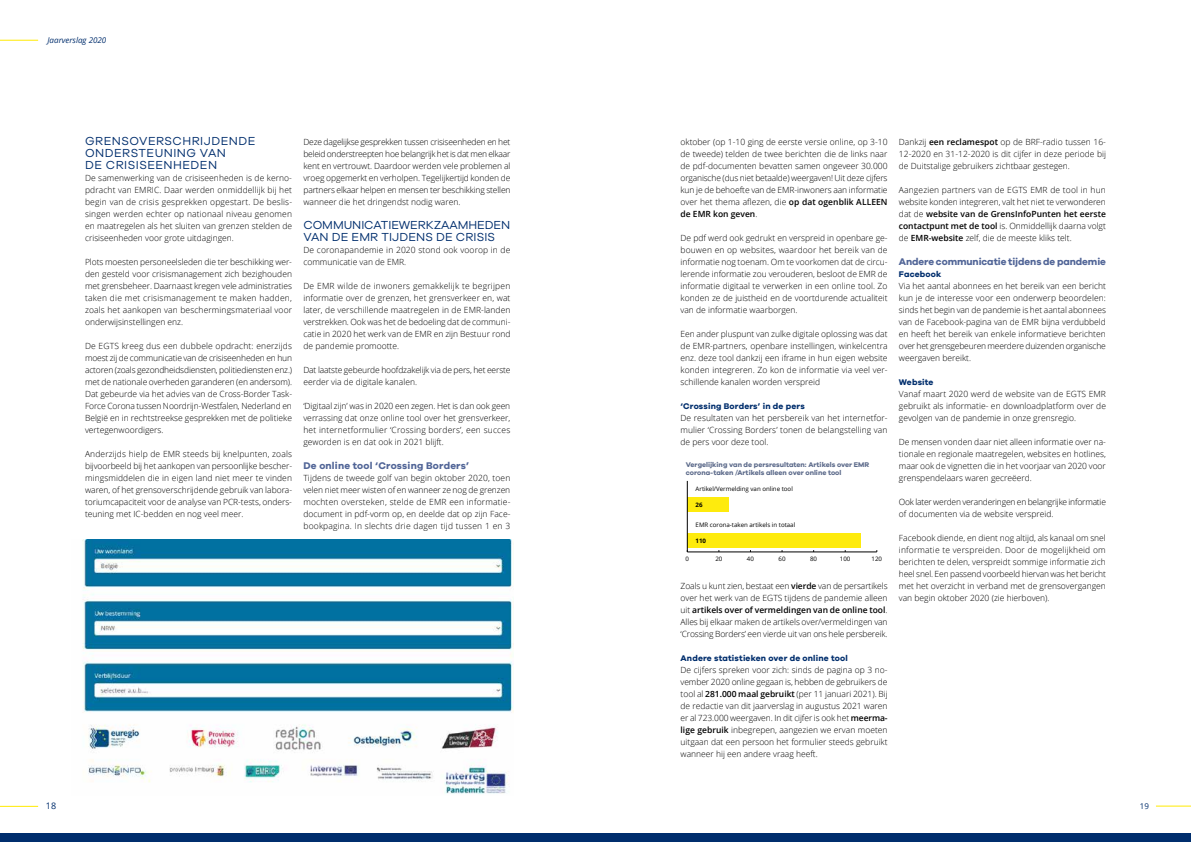
<style>
.page{position:relative;width:1191px;height:842px;background:#fff}
.page>*{position:absolute;margin:0;border:0;box-sizing:border-box;transform-origin:0 0}
.t1{font:12px/12px "Galano Grotesque";letter-spacing:.03em;color:#002e6d}
.t2{font:12px/12px "Galano Grotesque";letter-spacing:-.005em;color:#002e6d}
.t3{font:700 10px "Galano Grotesque";letter-spacing:-.005em;color:#516597}
.t4{font:700 10px "Galano Grotesque";letter-spacing:.02em;color:#516597}
.t5{font:9px "Open Sans";color:#002e6d}
.t6{font:300 8.5px/12px "Open Sans";color:#000;text-align:justify}
.t7{font:300 8.5px/12px "Open Sans";letter-spacing:-.025em;color:#000}
.t8{font:700 8.5px "Galano Grotesque";letter-spacing:.02em;color:#002e6d}
.t9{font:italic 8px "Open Sans";color:#002e6d}
.t10{font:8px "Open Sans";color:#002e6d}
.t11{font:700 7px/8px "Galano Grotesque";color:#5d6b8b}
.t12{font:6.1px "Open Sans";color:#000}
.t13{font:700 6.1px "Open Sans";color:#000}
.s1{font-weight:600}
</style>
<div class="page">
<hr style="left:0;top:806px;width:38px;height:1px;background:#ffea00">
<hr style="left:0;top:40px;width:38px;height:1px;background:#ffea00">
<hr style="left:1156px;top:806px;width:35px;height:1px;background:#ffea00">
<div style="left:0;top:833px;width:1191px;height:9px;background:#002e6d"></div>
<img style="left:82px;top:540px;width:431px;height:254px">
<hr style="left:687px;top:552px;width:189px;height:1px;background:#000">
<div style="left:687px;top:533px;width:174px;height:14px;background:#feeb0d"></div>
<div style="left:687px;top:498px;width:41px;height:14px;background:#feeb0d"></div>
<hr style="left:687px;top:481px;width:1px;height:71px;background:#000">
<p class="t9" style="left:47px;top:34px;width:60px">Jaarverslag 2020</p>
<h1 class="t1" style="left:85px;top:135px;width:172px">GRENSOVERSCHRIJDENDE<br>ONDERSTEUNING VAN<br>DE CRISISEENHEDEN</h1>
<p class="t6" style="left:85px;top:172px;width:209px">De samenwerking van de crisiseenheden is de kerno&shy;pdracht van EMRIC. Daar werden onmiddellijk bij het begin van de crisis gesprekken opgestart. De beslis&shy;singen werden echter op nationaal niveau genomen en maatregelen als het sluiten van grenzen stelden de crisiseenheden voor grote uitdagingen.</p>
<p class="t6" style="left:85px;top:256px;width:208px">Plots moesten personeelsleden die ter beschikking wer&shy;den gesteld voor crisismanagement zich bezighouden met grensbeheer. Daarnaast kregen vele administraties taken die met crisismanagement te maken hadden, zoals het aankopen van beschermingsmateriaal voor onderwijsinstellingen enz.</p>
<p class="t6" style="left:85px;top:340px;width:209px">De EGTS kreeg dus een dubbele opdracht: enerzijds moest zij de communicatie van de crisiseenheden en hun actoren (zoals gezondheidsdiensten, politiediensten enz.) met de nationale overheden garanderen (en andersom).<br>Dat gebeurde via het advies van de Cross-Border Task-Force Corona tussen Noordrijn-Westfalen, Nederland en België en in rechtstreekse gesprekken met de politieke vertegenwoordigers.</p>
<p class="t6" style="left:85px;top:448px;width:209px">Anderzijds hielp de EMR steeds bij knelpunten, zoals bijvoorbeeld bij het aankopen van persoonlijke bescher&shy;mingsmiddelen die in eigen land niet meer te vinden waren, of het grensoverschrijdende gebruik van labora&shy;toriumcapaciteit voor de analyse van PCR-tests, onders&shy;teuning met IC-bedden en nog veel meer.</p>
<p class="t6" style="left:303px;top:136px;width:209px">Deze dagelijkse gesprekken tussen crisiseenheden en het beleid onderstreepten hoe belangrijk het is dat men elkaar kent en vertrouwt. Daardoor werden vele problemen al vroeg opgemerkt en verholpen. Tegelijkertijd konden de partners elkaar helpen en mensen ter beschikking stellen wanneer die het dringendst nodig waren.</p>
<h1 class="t2" style="left:303px;top:219px;width:208px">COMMUNICATIEWERKZAAMHEDEN<br>VAN DE EMR TIJDENS DE CRISIS</h1>
<p class="t6" style="left:303px;top:244px;width:208px">De coronapandemie in 2020 stond ook voorop in de communicatie van de EMR.</p>
<p class="t6" style="left:303px;top:280px;width:208px">De EMR wilde de inwoners gemakkelijk te begrijpen informatie over de grenzen, het grensverkeer en, wat later, de verschillende maatregelen in de EMR-landen verstrekken. Ook was het de bedoeling dat de communi&shy;catie in 2020 het werk van de EMR en zijn Bestuur rond de pandemie promootte.</p>
<p class="t6" style="left:303px;top:364px;width:209px">Dat laatste gebeurde hoofdzakelijk via de pers, het eerste eerder via de digitale kanalen.</p>
<p class="t6" style="left:303px;top:400px;width:208px">‘Digitaal zijn’ was in 2020 een zegen. Het is dan ook geen verrassing dat onze online tool over het grensverkeer, het internetformulier ‘Crossing borders’, een succes geworden is en dat ook in 2021 blijft.</p>
<p class="t4" style="left:303px;top:459px;width:167px">De online tool ‘Crossing Borders’</p>
<p class="t6" style="left:303px;top:472px;width:208px">Tijdens de tweede golf van begin oktober 2020, toen velen niet meer wisten of en wanneer ze nog de grenzen mochten oversteken, stelde de EMR een informatie&shy;document in pdf-vorm op, en deelde dat op zijn Face&shy;bookpagina. In slechts drie dagen tijd tussen 1 en 3</p>
<p class="t6" style="left:680px;top:136px;width:208px">oktober (op 1-10 ging de eerste versie online, op 3-10 de tweede) telden de twee berichten die de links naar de pdf-documenten bevatten samen ongeveer 30.000 organische (dus niet betaalde) weergaven! Uit deze cijfers kun je de behoefte van de EMR-inwoners aan informatie over het thema aflezen, die <span class="s1">op dat ogenblik ALLEEN de EMR kon geven</span>.</p>
<p class="t6" style="left:680px;top:232px;width:209px">De pdf werd ook gedrukt en verspreid in openbare ge&shy;bouwen en op websites, waardoor het bereik van de informatie nog toenam. Om te voorkomen dat de circu&shy;lerende informatie zou verouderen, besloot de EMR de informatie digitaal te verwerken in een online tool. Zo konden ze de juistheid en de voortdurende actualiteit van de informatie waarborgen.</p>
<p class="t6" style="left:680px;top:328px;width:208px">Een ander pluspunt van zulke digitale oplossing was dat de EMR-partners, openbare instellingen, winkelcentra enz. deze tool dankzij een iframe in hun eigen website konden integreren. Zo kon de informatie via veel ver&shy;schillende kanalen worden verspreid</p>
<p class="t8" style="left:680px;top:401px;width:126px">‘Crossing Borders’ in de pers</p>
<p class="t6" style="left:680px;top:412px;width:208px">De resultaten van het persbereik van het internetfor&shy;mulier ‘Crossing Borders’ tonen de belangstelling van de pers voor deze tool.</p>
<p class="t11" style="left:686px;top:461px;width:185px">Vergelijking van de persresultaten: Artikels over EMR corona-taken /Artikels alleen over online tool</p>
<p class="t12" style="left:695px;top:485px;width:99px">Artikel/Vermelding van online tool</p>
<p class="t12" style="left:695px;top:520px;width:101px">EMR corona-taken artikels in totaal</p>
<p class="t13" style="left:695px;top:501px;width:9px">26</p>
<p class="t13" style="left:695px;top:537px;width:12px">110</p>
<p class="t12" style="left:685px;top:554px;width:5px">0</p>
<p class="t12" style="left:715px;top:554px;width:9px">20</p>
<p class="t12" style="left:747px;top:554px;width:9px">40</p>
<p class="t12" style="left:778px;top:554px;width:9px">60</p>
<p class="t12" style="left:810px;top:554px;width:9px">80</p>
<p class="t12" style="left:840px;top:554px;width:12px">100</p>
<p class="t12" style="left:871px;top:554px;width:12px">120</p>
<p class="t6" style="left:680px;top:580px;width:209px">Zoals u kunt zien, bestaat een <span class="s1">vierde</span> van de persartikels over het werk van de EGTS tijdens de pandemie alleen uit <span class="s1">artikels over of vermeldingen van de online tool</span>.<br>Alles bij elkaar maken de artikels over/vermeldingen van ‘Crossing Borders’ een vierde uit van ons hele persbereik.</p>
<p class="t8" style="left:680px;top:653px;width:169px">Andere statistieken over de online tool</p>
<p class="t6" style="left:680px;top:664px;width:209px">De cijfers spreken voor zich: sinds de pagina op 3 no&shy;vember 2020 online gegaan is, hebben de gebruikers de tool al <span class="s1">281.000 maal gebruikt</span> (per 11 januari 2021). Bij de redactie van dit jaarverslag in augustus 2021 waren er al 723.000 weergaven. In dit cijfer is ook het <span class="s1">meerma&shy;lige gebruik</span> inbegrepen, aangezien we ervan moeten uitgaan dat een persoon het formulier steeds gebruikt wanneer hij een andere vraag heeft.</p>
<p class="t6" style="left:899px;top:136px;width:209px">Dankzij <span class="s1">een reclamespot</span> op de BRF-radio tussen 16- 12-2020 en 31-12-2020 is dit cijfer in deze periode bij de Duitstalige gebruikers zichtbaar gestegen.</p>
<p class="t6" style="left:899px;top:184px;width:208px">Aangezien partners van de EGTS EMR de tool in hun website konden integreren, valt het niet te verwonderen dat de <span class="s1">website van de GrensInfoPunten het eerste contactpunt met de tool</span> is. Onmiddellijk daarna volgt de <span class="s1">EMR-website</span> zelf, die de meeste kliks telt.</p>
<p class="t3" style="left:899px;top:255px;width:208px">Andere communicatie tijdens de pandemie</p>
<p class="t8" style="left:899px;top:269px;width:44px">Facebook</p>
<p class="t6" style="left:899px;top:280px;width:208px">Via het aantal abonnees en het bereik van een bericht kun je de interesse voor een onderwerp beoordelen: sinds het begin van de pandemie is het aantal abonnees van de Facebook-pagina van de EMR bijna verdubbeld en heeft het bereik van enkele informatieve berichten over het grensgebeuren meerdere duizenden organische weergaven bereikt.</p>
<p class="t8" style="left:899px;top:377px;width:36px">Website</p>
<p class="t6" style="left:899px;top:388px;width:209px">Vanaf maart 2020 werd de website van de EGTS EMR gebruikt als informatie- en downloadplatform over de gevolgen van de pandemie in onze grensregio.</p>
<p class="t6" style="left:899px;top:436px;width:208px">De mensen vonden daar niet alleen informatie over na&shy;tionale en regionale maatregelen, websites en hotlines, maar ook de vignetten die in het voorjaar van 2020 voor grenspendelaars waren gecreëerd.</p>
<p class="t7" style="left:899px;top:496px;width:209px">Ook later werden veranderingen en belangrijke informatie of documenten via de website verspreid.</p>
<p class="t6" style="left:899px;top:532px;width:209px">Facebook diende, en dient nog altijd, als kanaal om snel informatie te verspreiden. Door de mogelijkheid om berichten te delen, verspreidt sommige informatie zich heel snel. Een passend voorbeeld hiervan was het bericht met het overzicht in verband met de grensovergangen van begin oktober 2020 (zie hierboven).</p>
<p class="t5" style="left:46px;top:799px;width:12px">18</p>
<p class="t10" style="left:1140px;top:800px;width:11px">19</p>
</div>
